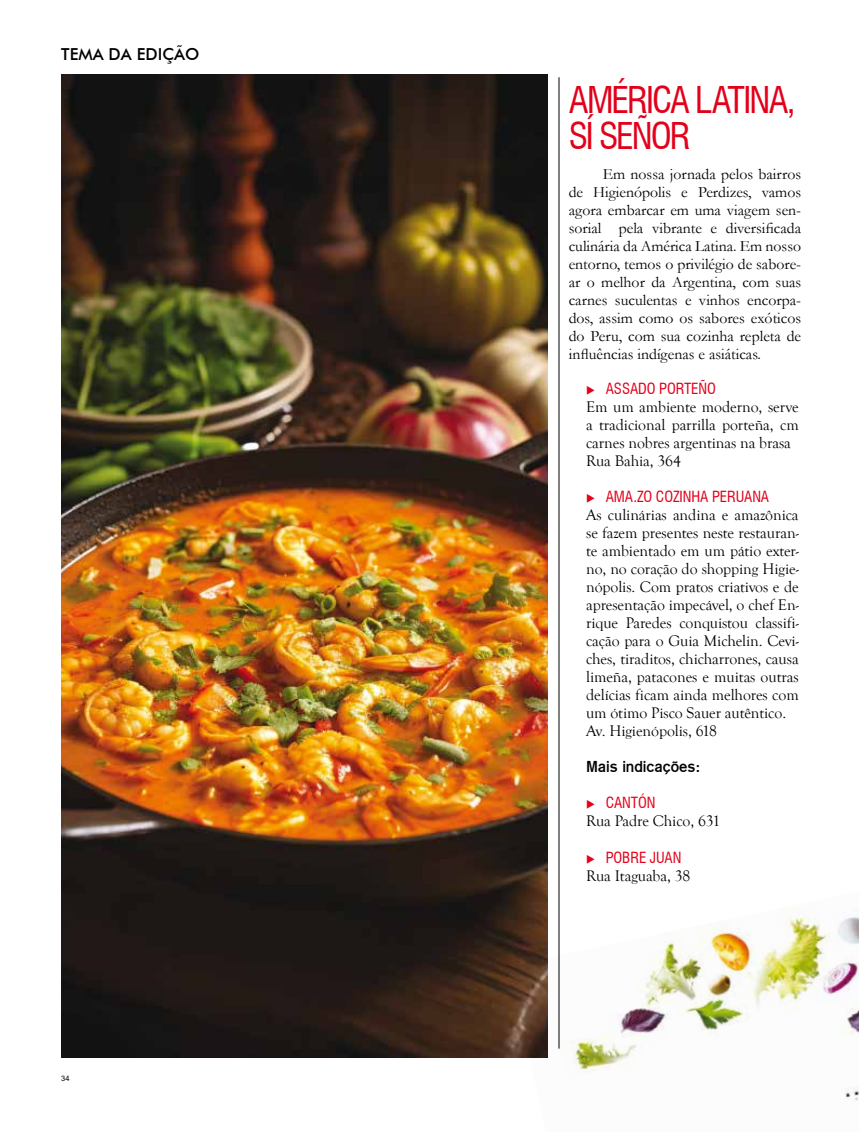
<style>
.page{position:relative;width:859px;height:1132px;background:#fff}
.page>*{position:absolute;margin:0;border:0;box-sizing:border-box;transform-origin:0 0}
.t1{font:condensed 36px/36px "Swiss 721 BT";letter-spacing:-.055em;color:#e2001a}
.t2{font:500 16.5px "Futura BT";color:#000}
.t3{font:15.75px/18px "Goudy Old Style T";letter-spacing:-.005em;color:#000}
.t4{font:15.75px/18px "Garamond";color:#000;text-align:justify}
.t5{font:15.75px "Gothic 725 BT Bold A";letter-spacing:-.005em;color:#000}
.t6{font:condensed 15px "Swiss 721 BT";letter-spacing:-.005em;color:#e2001a}
.t7{font:7.5px "Arial";color:#000}
</style>
<div class="page">
<img style="left:510px;top:891px;width:349px;height:210px">
<img style="left:61px;top:74px;width:486px;height:982px">
<hr style="left:559px;top:77px;width:1px;height:971px;background:#000">
<p class="t2" style="left:61px;top:44px;width:140px">TEMA DA EDIÇÃO</p>
<p class="t7" style="left:61px;top:1072px;width:10px">34</p>
<h1 class="t1" style="left:569px;top:82px;width:229px">AMÉRICA LATINA,<br>SÍ SEÑOR</h1>
<p class="t4" style="left:569px;top:165px;width:234px;text-indent:34px">Em nossa jornada pelos bairros de Higienópolis e Perdizes, vamos agora embarcar em uma viagem sen&shy;sorial pela vibrante e diversificada culinária da América Latina. Em nosso entorno, temos o privilégio de sabore&shy;ar o melhor da Argentina, com suas carnes suculentas e vinhos encorpa&shy;dos, assim como os sabores exóticos do Peru, com sua cozinha repleta de influências indígenas e asiáticas.</p>
<p class="t6" style="left:586px;top:379px;width:131px">◆ ASSADO PORTEÑO</p>
<p class="t3" style="left:586px;top:398px;width:214px">Em um ambiente moderno, serve a tradicional parrilla porteña, cm carnes nobres argentinas na brasa<br>Rua Bahia, 364</p>
<p class="t6" style="left:586px;top:487px;width:185px">◆ AMA.ZO COZINHA PERUANA</p>
<p class="t3" style="left:586px;top:506px;width:214px">As culinárias andina e amazônica se fazem presentes neste restauran&shy;te ambientado em um pátio exter&shy;no, no coração do shopping Higie&shy;nópolis. Com pratos criativos e de apresentação impecável, o chef En&shy;rique Paredes conquistou classifi&shy;cação para o Guia Michelin. Cevi&shy;ches, tiraditos, chicharrones, causa limeña, patacones e muitas outras delícias ficam ainda melhores com um ótimo Pisco Sauer autêntico.<br>Av. Higienópolis, 618</p>
<p class="t5" style="left:586px;top:758px;width:116px">Mais indicações:</p>
<p class="t6" style="left:586px;top:793px;width:71px">◆ CANTÓN</p>
<p class="t3" style="left:586px;top:812px;width:136px">Rua Padre Chico, 631</p>
<p class="t6" style="left:586px;top:847px;width:97px">◆ POBRE JUAN</p>
<p class="t3" style="left:586px;top:866px;width:106px">Rua Itaguaba, 38</p>
</div>
